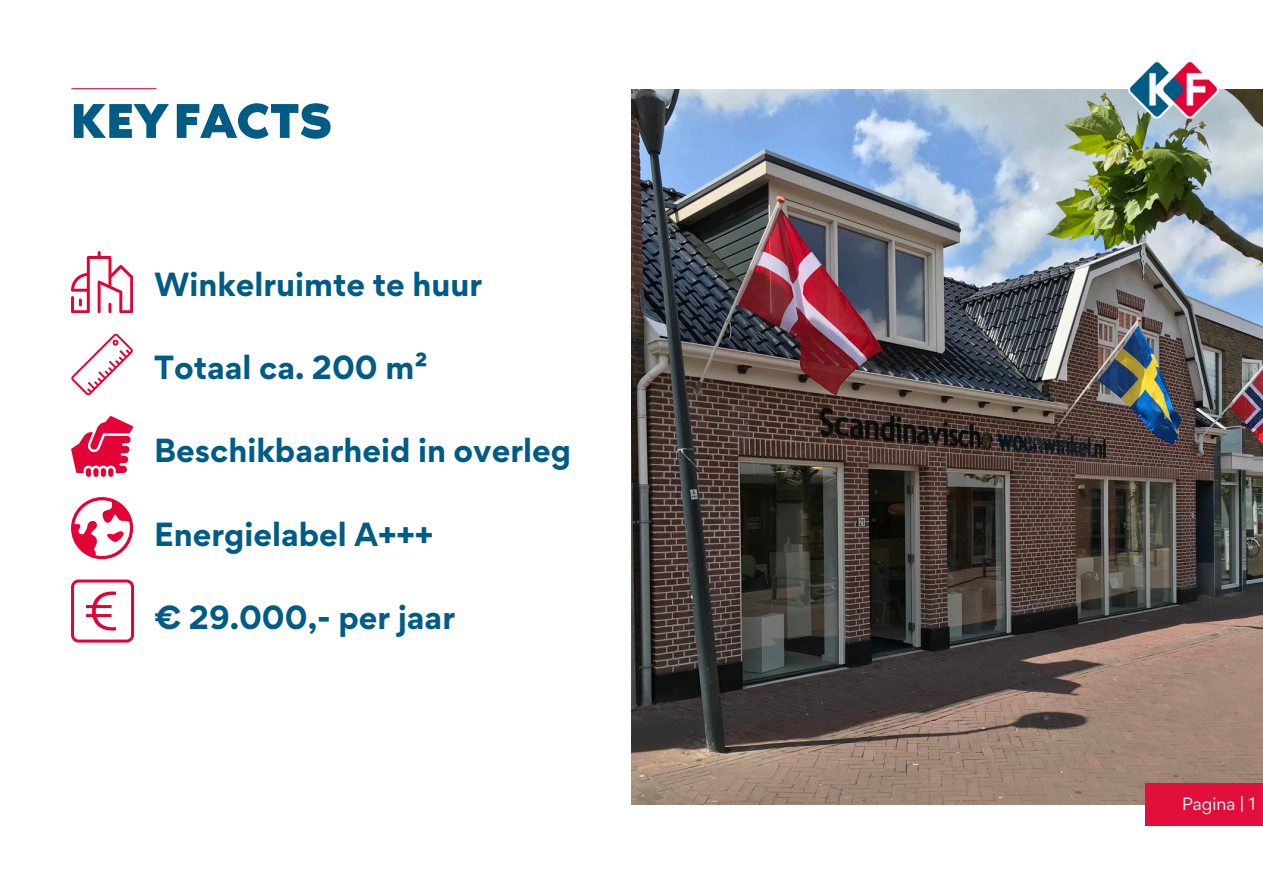
<style>
.page{position:relative;width:1263px;height:894px;background:#fff}
.page>*{position:absolute;margin:0;border:0;box-sizing:border-box;transform-origin:0 0}
.t1{font:61.35px "RTL Media Pro Medium";color:#005c84}
.t2{font:700 29.85px "Gordita";color:#005c84}
.t3{font:15.75px "Gordita";color:#fff}
</style>
<div class="page">
<hr style="left:72px;top:88px;width:84px;height:1px;background:#e10f3a">
<img style="left:631px;top:89px;width:632px;height:715px">
<img style="left:1128px;top:62px;width:90px;height:57px">
<svg style="left:71px;top:497px;width:62px;height:62px"></svg>
<svg style="left:71px;top:333px;width:62px;height:62px"></svg>
<svg style="left:71px;top:579px;width:63px;height:63px"></svg>
<svg style="left:71px;top:416px;width:62px;height:60px"></svg>
<svg style="left:71px;top:251px;width:62px;height:62px"></svg>
<div style="left:1146px;top:782px;width:117px;height:43px;background:#e10f3a"></div>
<p class="t1" style="left:71px;top:94px;width:262px">KEYFACTS</p>
<p class="t2" style="left:154px;top:264px;width:330px">Winkelruimte te huur</p>
<p class="t2" style="left:154px;top:347px;width:276px">Totaal ca. 200 m²</p>
<p class="t2" style="left:154px;top:430px;width:419px">Beschikbaarheid in overleg</p>
<p class="t2" style="left:154px;top:513px;width:281px">Energielabel A+++</p>
<p class="t2" style="left:154px;top:597px;width:302px">€ 29.000,- per jaar</p>
<h2 class="t3" style="left:1182px;top:793px;width:75px">Pagina | 1</h2>
</div>
